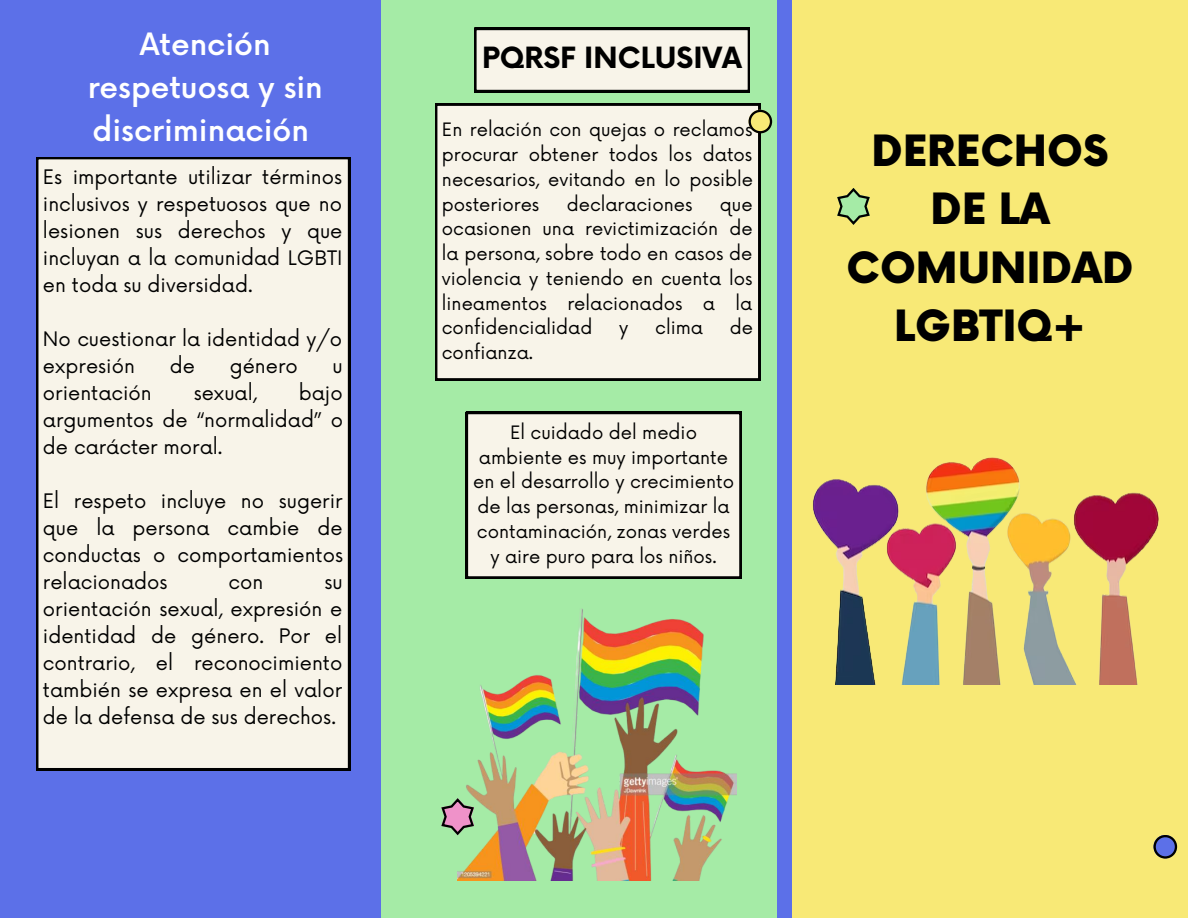
<style>
.page{position:relative;width:1188px;height:918px;background:#5c70e8}
.page>*{position:absolute;margin:0;border:0;box-sizing:border-box;transform-origin:0 0}
.t1{font:900 42px/58.5px "Now";color:#000;text-align:center}
.t2{font:500 30px/42.8px "Now";color:#fff;text-align:center}
.t3{font:700 28.5px "Now";color:#000}
.t4{font:19.5px/27px "Now";color:#000;text-align:justify}
.t5{font:18px/24.8px "Now";color:#000;text-align:justify}
</style>
<div class="page">
<div style="left:381px;top:0;width:396px;height:918px;background:#a5eba6"></div>
<div style="left:792px;top:0;width:396px;height:918px;background:#f8e976"></div>
<div style="left:435px;top:104px;width:325px;height:276px;background:#f8f4e9"></div>
<svg style="left:474px;top:28px;width:276px;height:64px;background:#e3dfd5"></svg>
<div style="left:466px;top:412px;width:275px;height:166px;background:#f8f4e9"></div>
<svg style="left:749px;top:110px;width:23px;height:23px"></svg>
<svg style="left:1154px;top:835px;width:23px;height:24px"></svg>
<svg style="left:837px;top:188px;width:33px;height:37px"></svg>
<svg style="left:441px;top:798px;width:17px;height:37px"></svg>
<img style="left:458px;top:608px;width:279px;height:272px">
<div style="left:36px;top:157px;width:314px;height:613px;background:#f8f4e9"></div>
<img style="left:813px;top:457px;width:346px;height:228px">
<p class="t2" style="left:88px;top:25px;width:237px">Atención respetuosa y sin discriminación</p>
<p class="t4" style="left:43px;top:165px;width:301px">Es importante utilizar términos inclusivos y respetuosos que no lesionen sus derechos y que incluyan a la comunidad LGBTI en toda su diversidad.</p>
<p class="t4" style="left:43px;top:327px;width:301px">No cuestionar la identidad y/o expresión</p>
<p class="t4" style="left:170px;top:354px;width:27px">de</p>
<p class="t4" style="left:230px;top:354px;width:70px">género</p>
<p class="t4" style="left:333px;top:354px;width:12px">u</p>
<p class="t4" style="left:43px;top:381px;width:110px">orientación</p>
<p class="t4" style="left:194px;top:381px;width:65px">sexual,</p>
<p class="t4" style="left:43px;top:381px;width:302px;text-indent:256px">bajo argumentos de “normalidad” o de carácter moral.</p>
<p class="t4" style="left:43px;top:489px;width:302px">El respeto incluye no sugerir que la persona cambie de conductas o comportamientos relacionados</p>
<p class="t4" style="left:43px;top:570px;width:301px;text-indent:282px">su orientación sexual, expresión e identidad de género. Por el contrario, el reconocimiento también se expresa en el valor de la defensa de sus derechos.</p>
<p class="t4" style="left:229px;top:570px;width:36px">con</p>
<p class="t3" style="left:482px;top:43px;width:262px">PQRSF INCLUSIVA</p>
<p class="t5" style="left:442px;top:118px;width:313px">En relación con quejas o reclamos procurar obtener todos los datos necesarios, evitando en lo posible posteriores</p>
<p class="t5" style="left:567px;top:193px;width:127px">declaraciones</p>
<p class="t5" style="left:442px;top:193px;width:312px;text-indent:278px">que ocasionen una revictimización de la persona, sobre todo en casos de violencia y teniendo en cuenta los lineamentos relacionados a la confidencialidad</p>
<p class="t5" style="left:619px;top:316px;width:11px">y</p>
<p class="t5" style="left:655px;top:316px;width:49px">clima</p>
<p class="t5" style="left:730px;top:316px;width:25px">de</p>
<p class="t5" style="left:442px;top:341px;width:93px">confianza.</p>
<p class="t5" style="left:473px;top:421px;width:262px;text-align:center">El cuidado del medio ambiente es muy importante en el desarrollo y crecimiento de las personas, minimizar la contaminación, zonas verdes y aire puro para los niños.</p>
<p class="t1" style="left:847px;top:124px;width:288px">DERECHOS<br>DE LA<br>COMUNIDAD<br>LGBTIQ+</p>
</div>
